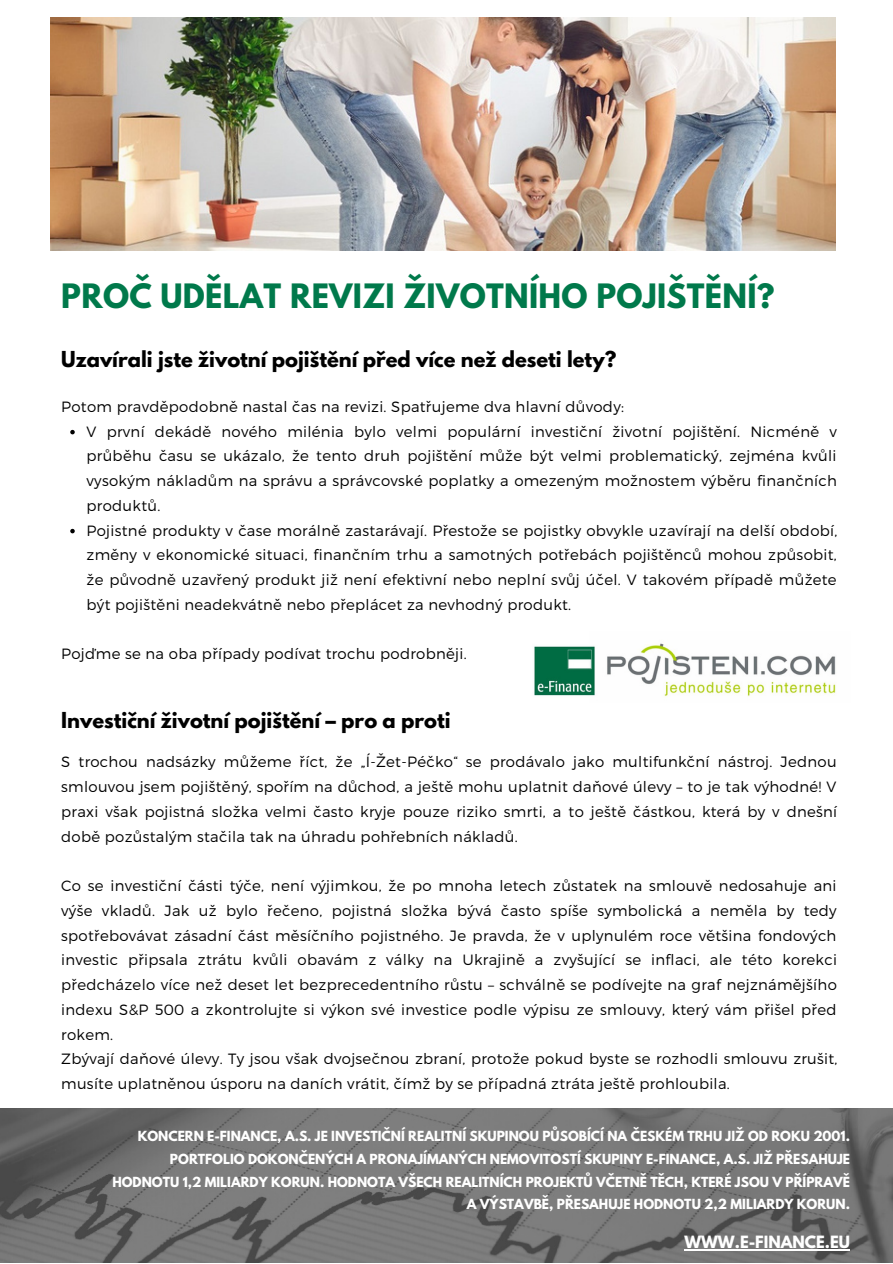
<style>
.page{position:relative;width:893px;height:1264px;background:#fff}
.page>*{position:absolute;margin:0;border:0;box-sizing:border-box;transform-origin:0 0}
.t1{font:700 29.7px "League Spartan";letter-spacing:.01em;color:#00794b}
.t2{font:700 19.5px "League Spartan";color:#000}
.t3{font:700 15px "League Spartan";color:#fff}
.t4{font:300 14.85px/24.8px "Montserrat";letter-spacing:.02em;color:#000}
.t5{font:700 12.3px/22.6px "League Spartan";color:#fff;text-align:right}
</style>
<div class="page">
<img style="left:50px;top:18px;width:785px;height:232px">
<img style="left:0;top:1108px;width:892px;height:154px">
<svg style="left:70px;top:430px;width:5px;height:4px"></svg>
<svg style="left:70px;top:529px;width:5px;height:4px"></svg>
<img style="left:534px;top:643px;width:302px;height:54px">
<hr style="left:684px;top:1248px;width:165px;height:2px;background:#fff">
<h1 class="t1" style="left:61px;top:281px;width:714px">PROČ UDĚLAT REVIZI ŽIVOTNÍHO POJIŠTĚNÍ?</h1>
<h2 class="t2" style="left:61px;top:349px;width:556px">Uzavírali jste životní pojištění před více než deseti lety?</h2>
<p class="t4" style="left:61px;top:393px;width:564px">Potom pravděpodobně nastal čas na revizi. Spatřujeme dva hlavní důvody:</p>
<p class="t4" style="left:87px;top:418px;width:752px">V první dekádě nového milénia bylo velmi populární investiční životní pojištění. Nicméně v průběhu času se ukázalo, že tento druh pojištění může být velmi problematický, zejména kvůli vysokým nákladům na správu a správcovské poplatky a omezeným možnostem výběru finančních produktů.<br>Pojistné produkty v čase morálně zastarávají. Přestože se pojistky obvykle uzavírají na delší období, změny v ekonomické situaci, finančním trhu a samotných potřebách pojištěnců mohou způsobit, že původně uzavřený produkt již není efektivní nebo neplní svůj účel. V takovém případě můžete být pojištěni neadekvátně nebo přeplácet za nevhodný produkt.</p>
<p class="t4" style="left:61px;top:641px;width:407px">Pojďme se na oba případy podívat trochu podrobněji.</p>
<h2 class="t2" style="left:61px;top:710px;width:391px">Investiční životní pojištění – pro a proti</h2>
<p class="t4" style="left:61px;top:749px;width:777px;text-align:justify">S trochou nadsázky můžeme říct, že „Í-Žet-Péčko“ se prodávalo jako multifunkční nástroj. Jednou smlouvou jsem pojištěný, spořím na důchod, a ještě mohu uplatnit daňové úlevy – to je tak výhodné! V praxi však pojistná složka velmi často kryje pouze riziko smrti, a to ještě částkou, která by v dnešní době pozůstalým stačila tak na úhradu pohřebních nákladů.</p>
<p class="t4" style="left:61px;top:872px;width:777px">Co se investiční části týče, není výjimkou, že po mnoha letech zůstatek na smlouvě nedosahuje ani výše vkladů. Jak už bylo řečeno, pojistná složka bývá často spíše symbolická a neměla by tedy spotřebovávat zásadní část měsíčního pojistného. Je pravda, že v uplynulém roce většina fondových investic připsala ztrátu kvůli obavám z války na Ukrajině a zvyšující se inflaci, ale této korekci předcházelo více než deset let bezprecedentního růstu – schválně se podívejte na graf nejznámějšího indexu S&amp;P 500 a zkontrolujte si výkon své investice podle výpisu ze smlouvy, který vám přišel před rokem.<br>Zbývají daňové úlevy. Ty jsou však dvojsečnou zbraní, protože pokud byste se rozhodli smlouvu zrušit, musíte uplatněnou úsporu na daních vrátit, čímž by se případná ztráta ještě prohloubila.</p>
<p class="t5" style="left:112px;top:1126px;width:739px">KONCERN E-FINANCE, A.S. JE INVESTIČNÍ REALITNÍ SKUPINOU PŮSOBÍCÍ NA ČESKÉM TRHU JIŽ OD ROKU 2001.<br>PORTFOLIO DOKONČENÝCH A PRONAJÍMANÝCH NEMOVITOSTÍ SKUPINY E-FINANCE, A.S. JIŽ PŘESAHUJE HODNOTU 1,2 MILIARDY KORUN. HODNOTA VŠECH REALITNÍCH PROJEKTŮ VČETNĚ TĚCH, KTERÉ JSOU V PŘÍPRAVĚ A VÝSTAVBĚ, PŘESAHUJE HODNOTU 2,2 MILIARDY KORUN.</p>
<p class="t3" style="left:684px;top:1234px;width:167px">WWW.E-FINANCE.EU</p>
</div>
